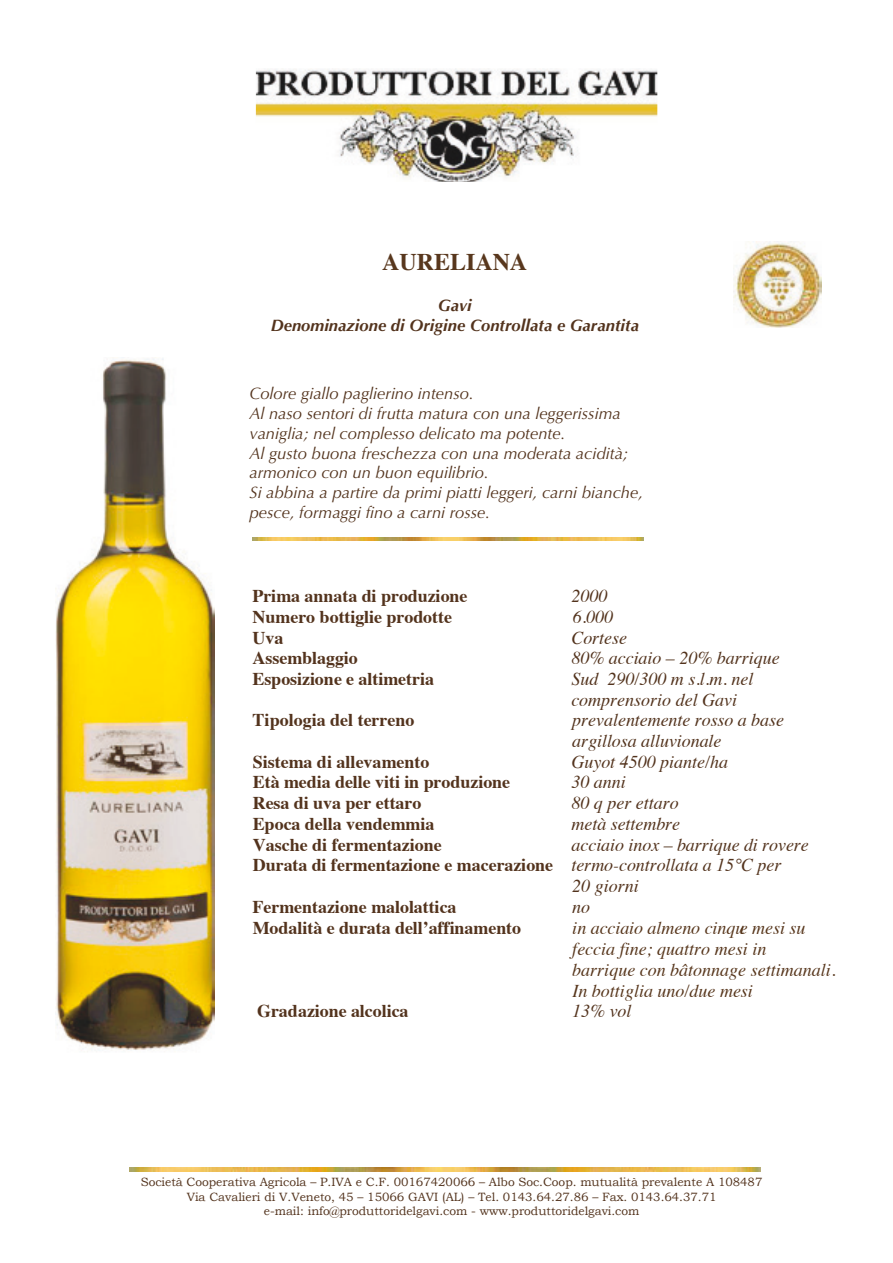
<style>
.page{position:relative;width:893px;height:1263px;background:#fff}
.page>*{position:absolute;margin:0;border:0;box-sizing:border-box;transform-origin:0 0}
.t1{font:700 24px "Times";color:#58371d}
.t2{font:700 18px "Times";color:#53331d}
.t3{font:italic 18px/20.7px "Times";color:#53331d}
.t4{font:italic 18px/20.9px "Times";color:#58371d}
.t5{font:italic 16.5px/19.8px "Optima";color:#53331d}
.t6{font:italic 700 16.5px/19.8px "Optima";letter-spacing:.005em;color:#53331d;text-align:center}
.t7{font:12px/14.4px "Bookman Old Style";letter-spacing:-.005em;color:#53331d;text-align:center}
.s1{font-weight:400;font-style:italic}
</style>
<div class="page">
<img style="left:256px;top:69px;width:401px;height:113px">
<img style="left:253px;top:538px;width:390px;height:3px">
<img style="left:130px;top:1168px;width:630px;height:3px">
<img style="left:733px;top:241px;width:88px;height:87px">
<img style="left:56px;top:358px;width:159px;height:693px">
<h1 class="t1" style="left:382px;top:239px;width:146px">AURELIANA</h1>
<p class="t6" style="left:271px;top:296px;width:370px">Gavi<br>Denominazione di Origine Controllata e Garantita</p>
<p class="t5" style="left:249px;top:384px;width:395px">Colore giallo paglierino intenso.<br>Al naso sentori di frutta matura con una leggerissima vaniglia; nel complesso delicato ma potente.<br>Al gusto buona freschezza con una moderata acidità; armonico con un buon equilibrio.<br>Si abbina a partire da primi piatti leggeri, carni bianche, pesce, formaggi fino a carni rosse.</p>
<p class="t2" style="left:252px;top:579px;width:216px">Prima annata di produzione</p>
<p class="t3" style="left:571px;top:585px;width:37px">2000</p>
<p class="t2" style="left:252px;top:599px;width:201px">Numero bottiglie prodotte</p>
<p class="t3" style="left:572px;top:605px;width:42px">6.000</p>
<p class="t2" style="left:252px;top:620px;width:32px">Uva</p>
<p class="t3" style="left:571px;top:626px;width:57px">Cortese</p>
<p class="t2" style="left:252px;top:641px;width:107px">Assemblaggio</p>
<p class="t3" style="left:571px;top:647px;width:210px">80% acciaio – 20% barrique</p>
<p class="t2" style="left:252px;top:662px;width:183px">Esposizione e altimetria</p>
<p class="t3" style="left:571px;top:667px;width:183px">Sud 290/300 m s.l.m. nel comprensorio del Gavi</p>
<p class="t2" style="left:252px;top:703px;width:163px">Tipologia del terreno</p>
<p class="t3" style="left:572px;top:709px;width:213px">prevalentemente rosso a base argillosa alluvionale</p>
<p class="t2" style="left:253px;top:744px;width:178px">Sistema di allevamento</p>
<p class="t3" style="left:571px;top:750px;width:158px">Guyot 4500 piante/ha</p>
<p class="t2" style="left:253px;top:765px;width:259px">Età media delle viti in produzione</p>
<p class="t3" style="left:571px;top:771px;width:56px">30 anni</p>
<p class="t2" style="left:253px;top:786px;width:170px">Resa di uva per ettaro</p>
<p class="t3" style="left:571px;top:792px;width:109px">80 q per ettaro</p>
<p class="t2" style="left:253px;top:806px;width:183px">Epoca della vendemmia</p>
<p class="t3" style="left:571px;top:812px;width:110px">metà settembre</p>
<p class="t2" style="left:253px;top:827px;width:190px">Vasche di fermentazione</p>
<p class="t3" style="left:571px;top:833px;width:239px">acciaio inox – barrique di rovere</p>
<p class="t2" style="left:253px;top:848px;width:530px">Durata di fermentazione e macerazione <span class="s1">termo-controllata a 15°C per</span></p>
<p class="t3" style="left:572px;top:874px;width:68px">20 giorni</p>
<p class="t2" style="left:252px;top:889px;width:205px">Fermentazione malolattica</p>
<p class="t3" style="left:572px;top:895px;width:19px">no</p>
<p class="t4" style="left:572px;top:917px;width:265px">in acciaio almeno cinque mesi su feccia fine; quattro mesi in<br>barrique con bâtonnage settimanali.<br>In bottiglia uno/due mesi</p>
<p class="t2" style="left:257px;top:994px;width:153px">Gradazione alcolica</p>
<p class="t3" style="left:572px;top:1000px;width:61px">13% vol</p>
<p class="t2" style="left:253px;top:911px;width:270px">Modalità e durata dell’affinamento</p>
<p class="t7" style="left:141px;top:1175px;width:623px">Società Cooperativa Agricola – P.IVA e C.F. 00167420066 – Albo Soc.Coop. mutualità prevalente A 108487<br>Via Cavalieri di V.Veneto, 45 – 15066 GAVI (AL) – Tel. 0143.64.27.86 – Fax. 0143.64.37.71<br>e-mail: info@produttoridelgavi.com - www.produttoridelgavi.com</p>
</div>
